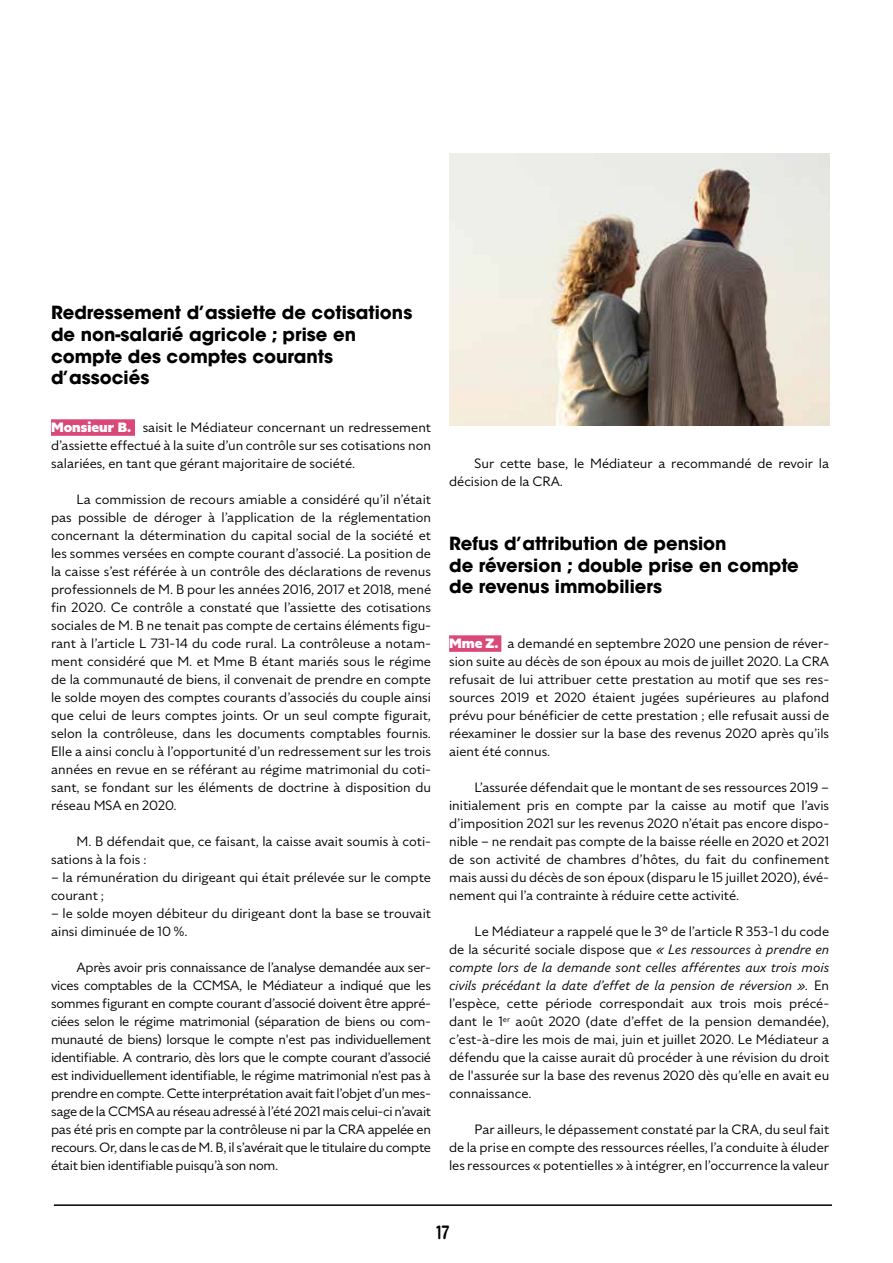
<style>
.page{position:relative;width:893px;height:1263px;background:#fff}
.page>*{position:absolute;margin:0;border:0;box-sizing:border-box;transform-origin:0 0}
.t1{font:500 19.5px "Hoss Round X Narrow";color:#000}
.t2{font:700 18px/21.6px "ITC Avant Garde Std";color:#000}
.t3{font:13.5px/18px "Specter";color:#000;text-align:justify}
.s1{font-weight:900;color:#fff}
.s2{font-style:italic}
</style>
<div class="page">
<hr style="left:54px;top:1204px;width:778px;height:2px;background:#000">
<div style="left:51px;top:419px;width:84px;height:17px;background:#da4878"></div>
<div style="left:449px;top:635px;width:52px;height:17px;background:#da4878"></div>
<img style="left:449px;top:153px;width:380px;height:272px">
<h2 class="t2" style="left:51px;top:302px;width:363px">Redressement d’assiette de cotisations de non-salarié agricole ; prise en compte des comptes courants d’associés</h2>
<p class="t3" style="left:51px;top:418px;width:382px"><span class="s1">Monsieur B.</span> saisit le Médiateur concernant un redressement d’assiette effectué à la suite d’un contrôle sur ses cotisations non salariées, en tant que gérant majoritaire de société.</p>
<p class="t3" style="left:51px;top:490px;width:382px;text-indent:26px">La commission de recours amiable a considéré qu’il n’était pas possible de déroger à l’application de la réglementation concernant la détermination du capital social de la société et les sommes versées en compte courant d’associé. La position de la caisse s’est référée à un contrôle des déclarations de revenus professionnels de M. B pour les années 2016, 2017 et 2018, mené fin 2020. Ce contrôle a constaté que l’assiette des cotisations sociales de M. B ne tenait pas compte de certains éléments figu&shy;rant à l’article L 731-14 du code rural. La contrôleuse a notam&shy;ment considéré que M. et Mme B étant mariés sous le régime de la communauté de biens, il convenait de prendre en compte le solde moyen des comptes courants d’associés du couple ainsi que celui de leurs comptes joints. Or un seul compte figurait, selon la contrôleuse, dans les documents comptables fournis.<br>Elle a ainsi conclu à l’opportunité d’un redressement sur les trois années en revue en se référant au régime matrimonial du coti&shy;sant, se fondant sur les éléments de doctrine à disposition du réseau MSA en 2020.</p>
<p class="t3" style="left:51px;top:832px;width:382px;text-indent:26px">M. B défendait que, ce faisant, la caisse avait soumis à coti&shy;sations à la fois :</p>
<p class="t3" style="left:51px;top:868px;width:382px">– la rémunération du dirigeant qui était prélevée sur le compte courant ;</p>
<p class="t3" style="left:51px;top:904px;width:382px">– le solde moyen débiteur du dirigeant dont la base se trouvait ainsi diminuée de 10 %.</p>
<p class="t3" style="left:51px;top:958px;width:382px;text-indent:26px">Après avoir pris connaissance de l’analyse demandée aux ser&shy;vices comptables de la CCMSA, le Médiateur a indiqué que les sommes figurant en compte courant d’associé doivent être appré&shy;ciées selon le régime matrimonial (séparation de biens ou com&shy;munauté de biens) lorsque le compte n'est pas individuellement identifiable. A contrario, dès lors que le compte courant d’associé est individuellement identifiable, le régime matrimonial n’est pas à prendre en compte. Cette interprétation avait fait l’objet d’un mes&shy;sage de la CCMSA au réseau adressé à l’été 2021 mais celui-ci n’avait pas été pris en compte par la contrôleuse ni par la CRA appelée en recours. Or, dans le cas de M. B, il s’avérait que le titulaire du compte était bien identifiable puisqu’à son nom.</p>
<p class="t3" style="left:449px;top:454px;width:382px;text-indent:26px">Sur cette base, le Médiateur a recommandé de revoir la décision de la CRA.</p>
<h2 class="t2" style="left:449px;top:533px;width:351px">Refus d’attribution de pension<br>de réversion ; double prise en compte de revenus immobiliers</h2>
<p class="t3" style="left:449px;top:634px;width:382px"><span class="s1">Mme Z.</span> a demandé en septembre 2020 une pension de réver&shy;sion suite au décès de son époux au mois de juillet 2020. La CRA refusait de lui attribuer cette prestation au motif que ses res&shy;sources 2019 et 2020 étaient jugées supérieures au plafond prévu pour bénéficier de cette prestation ; elle refusait aussi de réexaminer le dossier sur la base des revenus 2020 après qu’ils aient été connus.</p>
<p class="t3" style="left:449px;top:778px;width:382px;text-indent:26px">L’assurée défendait que le montant de ses ressources 2019 – initialement pris en compte par la caisse au motif que l’avis d’imposition 2021 sur les revenus 2020 n’était pas encore dispo&shy;nible – ne rendait pas compte de la baisse réelle en 2020 et 2021 de son activité de chambres d’hôtes, du fait du confinement mais aussi du décès de son époux (disparu le 15 juillet 2020), évé&shy;nement qui l’a contrainte à réduire cette activité.</p>
<p class="t3" style="left:449px;top:922px;width:382px;text-indent:26px">Le Médiateur a rappelé que le 3° de l’article R 353-1 du code de la sécurité sociale dispose que <span class="s2">« Les ressources à prendre en compte lors de la demande sont celles afférentes aux trois mois civils précédant la date d’effet de la pension de réversion ».</span> En l’espèce, cette période correspondait aux trois mois précé&shy;dant le 1<sup>er</sup> août 2020 (date d’effet de la pension demandée), c’est-à-dire les mois de mai, juin et juillet 2020. Le Médiateur a défendu que la caisse aurait dû procéder à une révision du droit de l'assurée sur la base des revenus 2020 dès qu’elle en avait eu connaissance.</p>
<p class="t3" style="left:449px;top:1120px;width:382px;text-indent:26px">Par ailleurs, le dépassement constaté par la CRA, du seul fait de la prise en compte des ressources réelles, l’a conduite à éluder les ressources « potentielles » à intégrer, en l’occurrence la valeur</p>
<h1 class="t1" style="left:436px;top:1221px;width:15px">17</h1>
</div>
